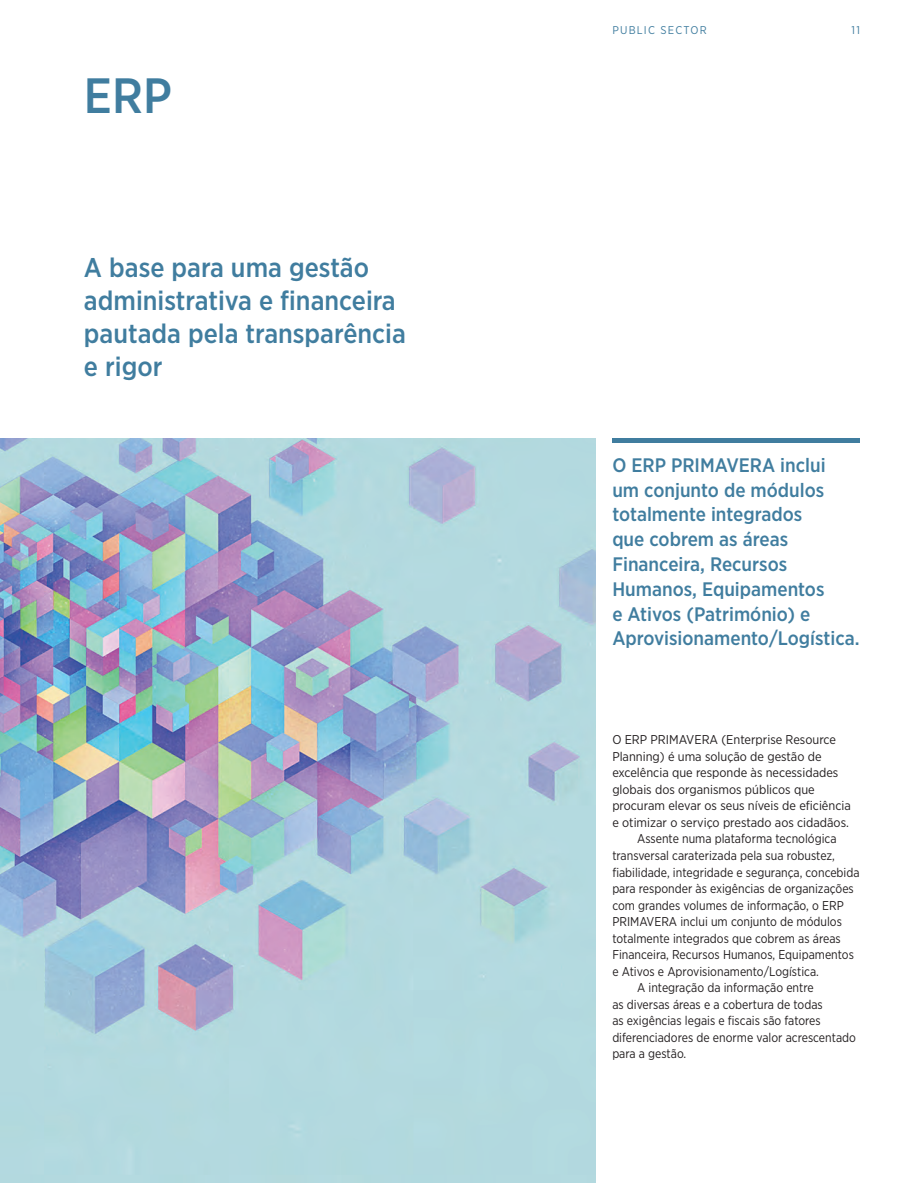
<style>
.page{position:relative;width:902px;height:1183px;background:#fff}
.page>*{position:absolute;margin:0;border:0;box-sizing:border-box;transform-origin:0 0}
.Área__T1{font:500 49.5px "Gotham Narrow";color:#407d9f}
.Secção_destaque{font:500 27px/33px "Gotham Narrow";color:#407d9f}
.Lead{font:500 19.5px/24.8px "Gotham Narrow";color:#407d9f}
.Body{font:12.75px/16.5px "Gotham Narrow";color:#231f20;scale:.96 1}
.Body_-_Primeiro_Para{font:12.75px/16.5px "Gotham Narrow";color:#231f20}
.t1{font:11.25px "Gotham Narrow";letter-spacing:.11em;color:#407d9f}
.t2{font:11.25px "Gotham Narrow";color:#407d9f}
</style>
<div class="page">
<img style="left:0;top:438px;width:595px;height:744px">
<div style="left:612px;top:438px;width:247px;height:5px;background:#407d9f"></div>
<p class="Área__T1" style="left:84px;top:65px;width:89px">ERP</p>
<p class="Secção_destaque" style="left:84px;top:250px;width:323px">A base para uma gestão administrativa e financeira pautada pela transparência e rigor</p>
<p class="t1" style="left:612px;top:23px;width:96px">PUBLIC SECTOR</p>
<p class="t2" style="left:851px;top:23px;width:10px">11</p>
<p class="Lead" style="left:612px;top:452px;width:249px">O ERP PRIMAVERA inclui<br>um conjunto de módulos totalmente integrados<br>que cobrem as áreas<br>Financeira, Recursos<br>Humanos, Equipamentos<br>e Ativos (Património) e<br>Aprovisionamento/Logística.</p>
<p class="Body_-_Primeiro_Para" style="left:612px;top:731px;width:240px">O ERP PRIMAVERA (Enterprise Resource Planning) é uma solução de gestão de excelência que responde às necessidades globais dos organismos públicos que procuram elevar os seus níveis de eficiência e otimizar o serviço prestado aos cidadãos.</p>
<p class="Body" style="left:612px;top:830px;width:259px;text-indent:25px">Assente numa plataforma tecnológica transversal caraterizada pela sua robustez, fiabilidade, integridade e segurança, concebida para responder às exigências de organizações com grandes volumes de informação, o ERP PRIMAVERA inclui um conjunto de módulos totalmente integrados que cobrem as áreas Financeira, Recursos Humanos, Equipamentos e Ativos e Aprovisionamento/Logística.</p>
<p class="Body" style="left:612px;top:978px;width:255px;text-indent:25px">A integração da informação entre<br>as diversas áreas e a cobertura de todas<br>as exigências legais e fiscais são fatores diferenciadores de enorme valor acrescentado para a gestão.</p>
</div>
